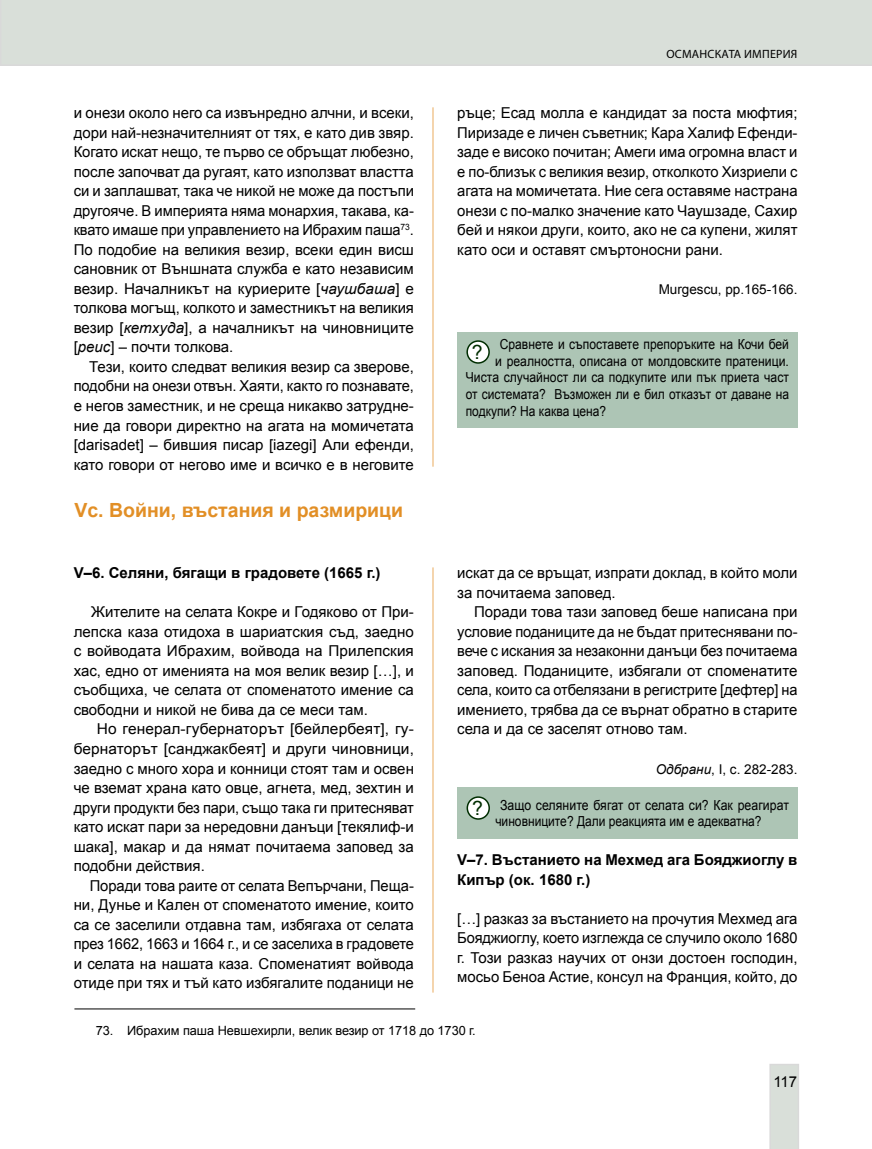
<style>
.page{position:relative;width:872px;height:1149px;background:#fff}
.page>*{position:absolute;margin:0;border:0;box-sizing:border-box;transform-origin:0 0}
.СЕКЦИЯ{font:700 19.5px "Arial";color:#e28f26}
.t1{font:19.5px "Arial";color:#002e01}
.TEKST_1{font:15px/19.5px "Arial";color:#000;text-align:justify}
.ЗАГЛАВИЕ_на_документ{font:700 15px/19.5px "Arial";color:#000}
.КЛЮЧ_И_ВЪПРОСИ{font:13.8px "Arial";color:#000;scale:.87 1}
.КЛЮЧ_И_ВЪПРОСИ-2{font:13.8px "Arial";color:#000;scale:.88 1}
.КЛЮЧ_И_ВЪПРОСИ-3{font:13.8px/16.5px "Arial";color:#000;scale:.89 1}
.АВТОР_на_документ{font:13.5px "Arial";color:#000}
.FOOTNOTE_Text{font:12.75px "Arial";letter-spacing:-.005em;color:#000}
.t2{font:12px "Myriad Pro";letter-spacing:.02em;color:#000}
.s1{font-style:italic}
</style>
<div class="page">
<div style="left:457px;top:332px;width:340px;height:95px;background:#adc5b5"></div>
<div style="left:467px;top:341px;width:22px;height:22px;background:#fff;border-radius:50%"></div>
<div style="left:466px;top:340px;width:24px;height:23px;border:2px solid #002e01;border-radius:50%"></div>
<div style="left:457px;top:787px;width:340px;height:51px;background:#adc5b5"></div>
<div style="left:467px;top:796px;width:22px;height:22px;background:#fff;border-radius:50%"></div>
<div style="left:466px;top:796px;width:24px;height:23px;border:2px solid #002e01;border-radius:50%"></div>
<div style="left:0;top:0;width:872px;height:66px;background:#d9dfd9"></div>
<div style="left:769px;top:1064px;width:30px;height:84px;background:#d9dfd9"></div>
<hr style="left:432px;top:107px;width:2px;height:359px;background:#e28f26">
<hr style="left:432px;top:567px;width:2px;height:425px;background:#e28f26">
<hr style="left:74px;top:1008px;width:341px;height:1px;background:#000">
<p class="TEKST_1" style="left:74px;top:103px;width:342px">и онези около него са извънредно алчни, и всеки, дори най-незначителният от тях, е като див звяр.<br>Когато искат нещо, те първо се обръщат любезно, после започват да ругаят, като използват властта си и заплашват, така че никой не може да постъпи другояче. В империята няма монархия, такава, ка&shy;квато имаше при управлението на Ибрахим паша<sup>73</sup>.</p>
<p class="TEKST_1" style="left:74px;top:240px;width:342px">По подобие на великия везир, всеки един висш сановник от Външната служба е като независим везир. Началникът на куриерите [<span class="s1">чаушбаша</span>] е толкова могъщ, колкото и заместникът на великия везир [<span class="s1">кетхуда</span>], а началникът на чиновниците [<span class="s1">реис</span>] – почти толкова.</p>
<p class="TEKST_1" style="left:74px;top:357px;width:342px;text-indent:16px">Тези, които следват великия везир са зверове, подобни на онези отвън. Хаяти, както го познавате, е негов заместник, и не среща никакво затрудне&shy;ние да говори директно на агата на момичетата [darisadet] – бившия писар [iazegi] Али ефенди, като говори от негово име и всичко е в неговите</p>
<p class="СЕКЦИЯ" style="left:74px;top:496px;width:330px">Vc. Войни, въстания и размирици</p>
<p class="ЗАГЛАВИЕ_на_документ" style="left:74px;top:563px;width:308px">V–6. Селяни, бягащи в градовете (1665 г.)</p>
<p class="TEKST_1" style="left:74px;top:602px;width:342px;text-indent:18px">Жителите на селата Кокре и Годяково от При&shy;лепска каза отидоха в шариатския съд, заедно с войводата Ибрахим, войвода на Прилепския хас, едно от именията на моя велик везир […], и съобщиха, че селата от споменатото имение са свободни и никой не бива да се меси там.</p>
<p class="TEKST_1" style="left:74px;top:719px;width:342px;text-indent:23px">Но генерал-губернаторът [бейлербеят], гу&shy;бернаторът [санджакбеят] и други чиновници, заедно с много хора и конници стоят там и освен че вземат храна като овце, агнета, мед, зехтин и други продукти без пари, също така ги притесняват като искат пари за нередовни данъци [текялиф-и шака], макар и да нямат почитаема заповед за подобни действия.</p>
<p class="TEKST_1" style="left:74px;top:875px;width:342px;text-indent:16px">Поради това раите от селата Вепърчани, Пеща&shy;ни, Дунье и Кален от споменатото имение, които са се заселили отдавна там, избягаха от селата през 1662, 1663 и 1664 г., и се заселиха в градовете и селата на нашата каза. Споменатият войвода отиде при тях и тъй като избягалите поданици не</p>
<p class="t2" style="left:666px;top:46px;width:132px">ОСМАНСКАТА ИМПЕРИЯ</p>
<p class="TEKST_1" style="left:457px;top:103px;width:342px">ръце; Есад молла е кандидат за поста мюфтия; Пиризаде е личен съветник; Кара Халиф Ефенди&shy;заде е високо почитан; Амеги има огромна власт и е по-близък с великия везир, отколкото Хизриели с агата на момичетата. Ние сега оставяме настрана онези с по-малко значение като Чаушзаде, Сахир бей и някои други, които, ако не са купени, жилят като оси и оставят смъртоносни рани.</p>
<p class="АВТОР_на_документ" style="left:658px;top:280px;width:140px">Murgescu, pp.165-166.</p>
<p class="КЛЮЧ_И_ВЪПРОСИ" style="left:500px;top:335px;width:334px">Сравнете и съпоставете препоръките на Кочи бей</p>
<p class="КЛЮЧ_И_ВЪПРОСИ-2" style="left:495px;top:352px;width:335px">и реалността, описана от молдовските пратеници.</p>
<p class="КЛЮЧ_И_ВЪПРОСИ-2" style="left:466px;top:368px;width:369px">Чиста случайност ли са подкупите или пък приета част</p>
<p class="КЛЮЧ_И_ВЪПРОСИ" style="left:466px;top:385px;width:373px">от системата? Възможен ли е бил отказът от даване на</p>
<p class="КЛЮЧ_И_ВЪПРОСИ" style="left:466px;top:401px;width:163px">подкупи? На каква цена?</p>
<p class="t1" style="left:472px;top:339px;width:12px">?</p>
<p class="TEKST_1" style="left:457px;top:563px;width:342px">искат да се връщат, изпрати доклад, в който моли за почитаема заповед.</p>
<p class="TEKST_1" style="left:457px;top:602px;width:342px;text-indent:17px">Поради това тази заповед беше написана при условие поданиците да не бъдат притеснявани по&shy;вече с искания за незаконни данъци без почитаема заповед. Поданиците, избягали от споменатите села, които са отбелязани в регистрите [дефтер] на имението, трябва да се върнат обратно в старите села и да се заселят отново там.</p>
<p class="АВТОР_на_документ" style="left:655px;top:759px;width:143px"><span class="s1">Одбрани</span>, I, с. 282-283.</p>
<p class="КЛЮЧ_И_ВЪПРОСИ-3" style="left:495px;top:796px;width:331px;text-indent:5px">Защо селяните бягат от селата си? Как реагират чиновниците? Дали реакцията им е адекватна?</p>
<p class="ЗАГЛАВИЕ_на_документ" style="left:457px;top:850px;width:342px">V–7. Въстанието на Мехмед ага Бояджиоглу в<br>Кипър (ок. 1680 г.)</p>
<p class="TEKST_1" style="left:457px;top:908px;width:342px">[…] разказ за въстанието на прочутия Мехмед ага Бояджиоглу, което изглежда се случило около 1680 г. Този разказ научих от онзи достоен господин, мосьо Беноа Астие, консул на Франция, който, до</p>
<p class="t1" style="left:472px;top:794px;width:12px">?</p>
<p class="FOOTNOTE_Text" style="left:96px;top:1021px;width:381px">73. Ибрахим паша Невшехирли, велик везир от 1718 до 1730 г.</p>
<p class="TEKST_1" style="left:773px;top:1072px;width:25px">117</p>
</div>
